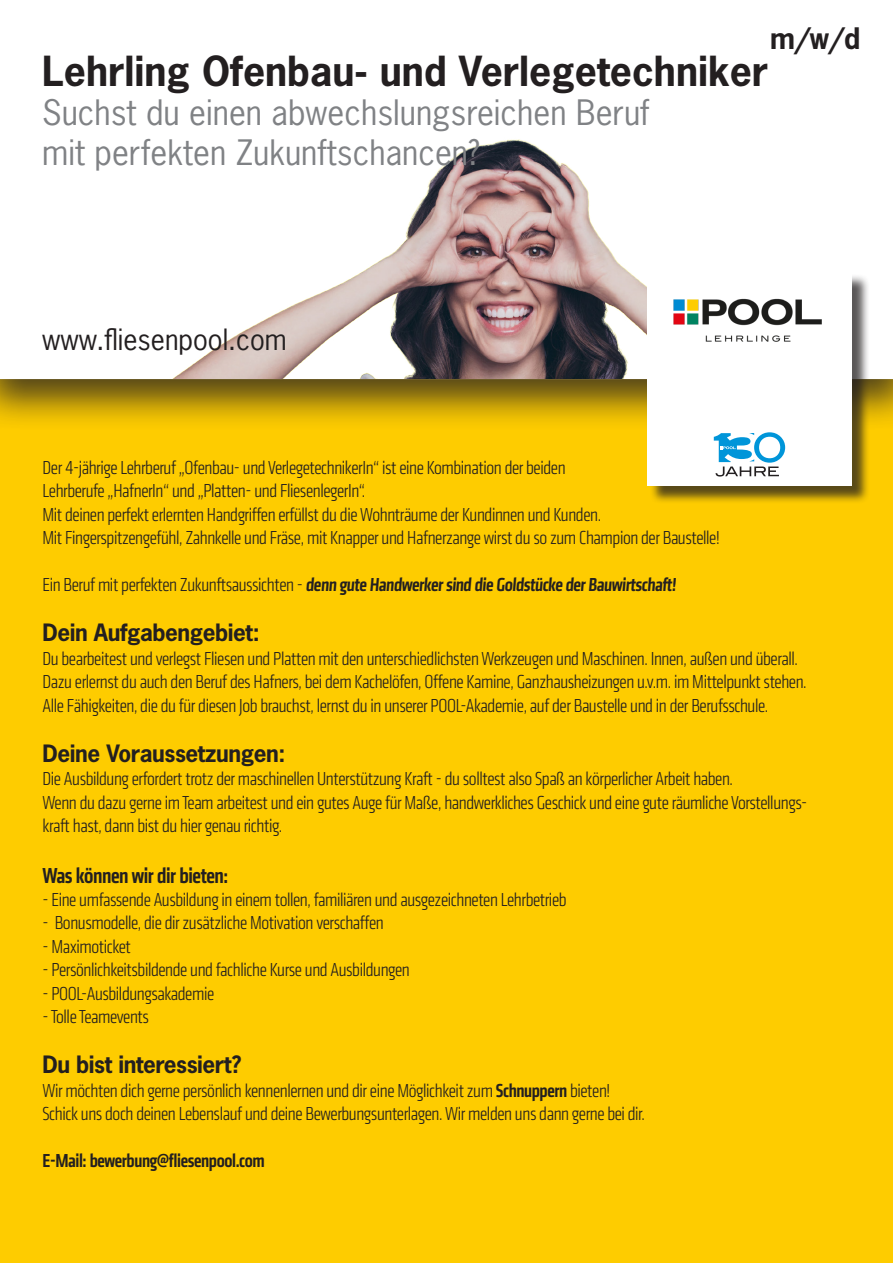
<style>
.page{position:relative;width:893px;height:1263px;background:#fff}
.page>*{position:absolute;margin:0;border:0;box-sizing:border-box;transform-origin:0 0}
.t1{font:700 39px "News Gothic Std";color:#231f20}
.t2{font:33px "News Gothic Std";color:#808285}
.t3{font:700 27.9px "News Gothic Std";color:#231f20}
.t4{font:27.6px "News Gothic Std";color:#231f20}
.t5{font:700 22.5px "News Gothic Std";letter-spacing:-.02em;color:#231f20}
.t6{font:500 condensed 22.5px "Klavika CH";letter-spacing:-.02em;color:#231f20}
.t7{font:300 condensed 19.5px/23.4px "Klavika CH";letter-spacing:-.02em;color:#231f20}
.t8{font:500 condensed 19.5px "Klavika CH";letter-spacing:-.02em;color:#231f20}
.s1{font-weight:300}
.s2{font-weight:500}
</style>
<div class="page">
<div style="left:0;top:361px;width:893px;height:902px;background:#fecc00"></div>
<div style="left:0;top:0;width:893px;height:432px;background:#231f20;opacity:.8"></div>
<svg style="left:0;top:0;width:893px;height:379px"></svg>
<img style="left:107px;top:117px;width:759px;height:262px">
<div style="left:649px;top:274px;width:221px;height:230px;background:#231f20;opacity:.75"></div>
<div style="left:647px;top:272px;width:205px;height:214px;background:#fff"></div>
<img style="left:673px;top:298px;width:149px;height:44px">
<svg style="left:714px;top:432px;width:71px;height:44px"></svg>
<p class="t3" style="left:770px;top:20px;width:92px">m/w/d</p>
<p class="t1" style="left:42px;top:45px;width:728px">Lehrling Ofenbau- und Verlegetechniker</p>
<p class="t2" style="left:42px;top:92px;width:609px">Suchst du einen abwechslungsreichen Beruf</p>
<p class="t2" style="left:42px;top:131px;width:439px">mit perfekten Zukunftschancen?</p>
<p class="t4" style="left:42px;top:322px;width:246px">www.fliesenpool.com</p>
<p class="t7" style="left:43px;top:456px;width:525px">Der 4-jährige Lehrberuf „Ofenbau- und VerlegetechnikerIn“ ist eine Kombination der beiden</p>
<p class="t7" style="left:43px;top:479px;width:324px">Lehrberufe „HafnerIn“ und „Platten- und FliesenlegerIn“.</p>
<p class="t7" style="left:43px;top:503px;width:560px">Mit deinen perfekt erlernten Handgriffen erfüllst du die Wohnträume der Kundinnen und Kunden.</p>
<p class="t7" style="left:43px;top:526px;width:679px">Mit Fingerspitzengefühl, Zahnkelle und Fräse, mit Knapper und Hafnerzange wirst du so zum Champion der Baustelle!</p>
<p class="t8" style="left:43px;top:572px;width:637px"><span class="s1">Ein Beruf mit perfekten Zukunftsaussichten -</span> denn gute Handwerker sind die Goldstücke der Bauwirtschaft!</p>
<p class="t5" style="left:43px;top:618px;width:219px">Dein Aufgabengebiet:</p>
<p class="t7" style="left:43px;top:647px;width:757px">Du bearbeitest und verlegst Fliesen und Platten mit den unterschiedlichsten Werkzeugen und Maschinen. Innen, außen und überall.</p>
<p class="t7" style="left:43px;top:670px;width:766px">Dazu erlernst du auch den Beruf des Hafners, bei dem Kachelöfen, Offene Kamine, Ganzhausheizungen u.v.m. im Mittelpunkt stehen.</p>
<p class="t7" style="left:43px;top:693px;width:727px">Alle Fähigkeiten, die du für diesen Job brauchst, lernst du in unserer POOL-Akademie, auf der Baustelle und in der Berufsschule.</p>
<p class="t5" style="left:43px;top:738px;width:244px">Deine Voraussetzungen:</p>
<p class="t7" style="left:43px;top:767px;width:692px">Die Ausbildung erfordert trotz der maschinellen Unterstützung Kraft - du solltest also Spaß an körperlicher Arbeit haben.</p>
<p class="t7" style="left:43px;top:791px;width:766px">Wenn du dazu gerne im Team arbeitest und ein gutes Auge für Maße, handwerkliches Geschick und eine gute räumliche Vorstellungs&shy;kraft hast, dann bist du hier genau richtig.</p>
<p class="t6" style="left:43px;top:861px;width:187px">Was können wir dir bieten:</p>
<p class="t7" style="left:43px;top:888px;width:526px">- Eine umfassende Ausbildung in einem tollen, familiären und ausgezeichneten Lehrbetrieb</p>
<p class="t7" style="left:43px;top:911px;width:343px">- Bonusmodelle, die dir zusätzliche Motivation verschaffen</p>
<p class="t7" style="left:43px;top:935px;width:90px">- Maximoticket</p>
<p class="t7" style="left:43px;top:958px;width:369px">- Persönlichkeitsbildende und fachliche Kurse und Ausbildungen</p>
<p class="t7" style="left:43px;top:981px;width:173px">- POOL-Ausbildungsakademie</p>
<p class="t7" style="left:43px;top:1005px;width:108px">- Tolle Teamevents</p>
<p class="t5" style="left:43px;top:1050px;width:200px">Du bist interessiert?</p>
<p class="t7" style="left:43px;top:1079px;width:569px">Wir möchten dich gerne persönlich kennenlernen und dir eine Möglichkeit zum <span class="s2">Schnuppern</span> bieten!</p>
<p class="t7" style="left:43px;top:1102px;width:604px">Schick uns doch deinen Lebenslauf und deine Bewerbungsunterlagen. Wir melden uns dann gerne bei dir.</p>
<p class="t8" style="left:43px;top:1148px;width:224px">E-Mail: bewerbung@fliesenpool.com</p>
</div>
